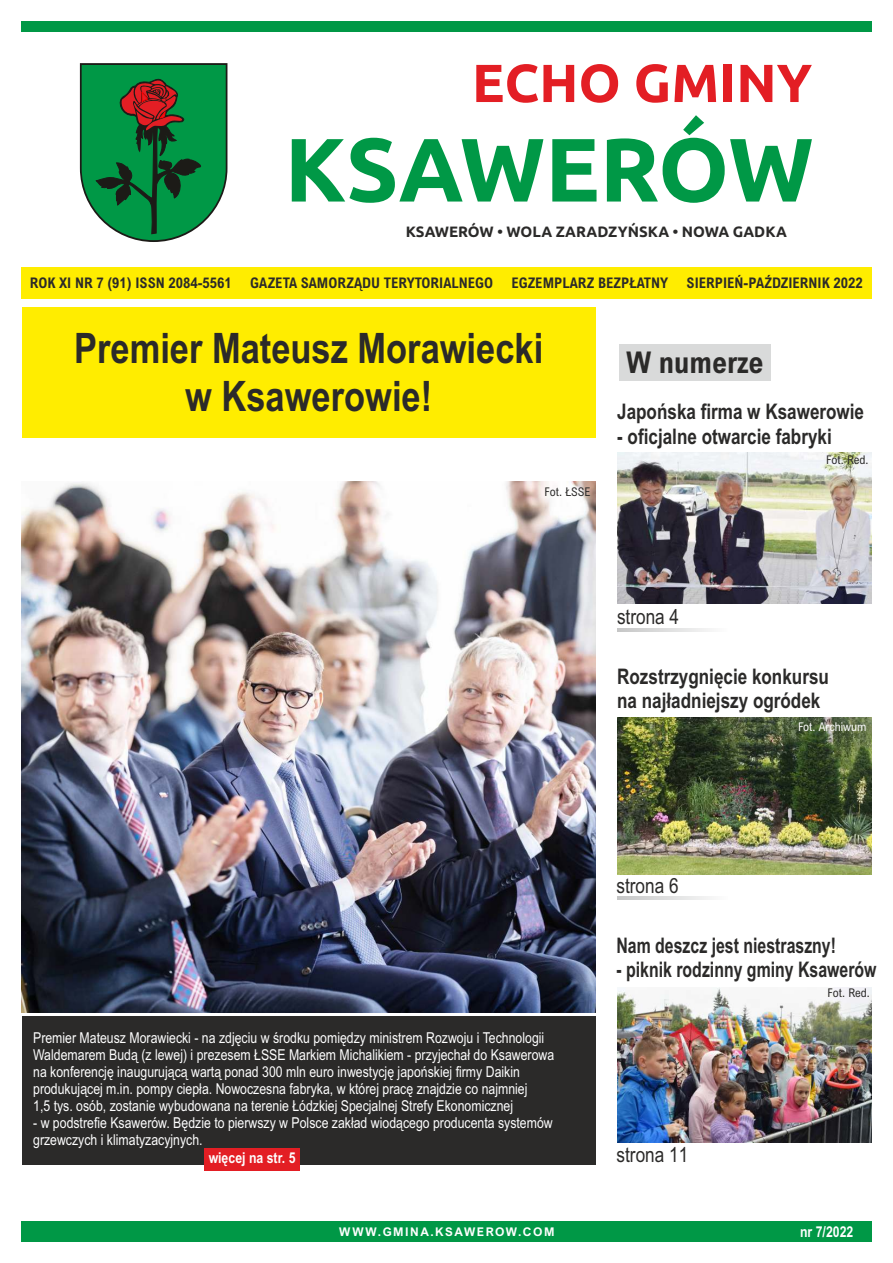
<style>
.page{position:relative;width:893px;height:1263px;background:#fff}
.page>*{position:absolute;margin:0;border:0;box-sizing:border-box;transform-origin:0 0}
.t1{font:700 90px "Ubuntu";color:#009846}
.t2{font:700 53.55px "Ubuntu";color:#e31e24}
.t3{font:700 42px/48px "Arial Narrow";color:#2b2a29;text-align:center}
.t4{font:700 30px "Arial Nova Cond";color:#2b2a29}
.t5{font:700 21.45px/24.5px "Arial Narrow";color:#2b2a29}
.t6{font:700 21.45px "Arial Narrow";color:#2b2a29;scale:.9 1}
.t7{font:21px "Arial Narrow";color:#2b2a29}
.t8{font:15px/17px "Arial Narrow";color:#fefefe}
.t9{font:700 15px "Ubuntu";color:#2b2a29}
.t10{font:700 15px "Arial Narrow";color:#fefefe}
.t11{font:700 14.7px "Arial Nova Cond";color:#2b2a29}
.t12{font:12px "Arial Nova Cond";color:#2b2a29}
.t13{font:700 12px "Arial Nova";letter-spacing:.125em;color:#fefefe}
.t14{font:12px "Arial Nova Cond";color:#fefefe}
</style>
<div class="page">
<div style="left:619px;top:344px;width:151px;height:37px;background:#d9dada"></div>
<div style="left:21px;top:267px;width:851px;height:31px;background:#ffed00"></div>
<div style="left:21px;top:1221px;width:851px;height:21px;background:#009846"></div>
<svg style="left:79px;top:63px;width:149px;height:179px;background:#29874e"></svg>
<div style="left:21px;top:21px;width:850px;height:10px;background:#009846"></div>
<div style="left:22px;top:307px;width:574px;height:131px;background:#ffed00"></div>
<svg style="left:617px;top:628px;width:93px;height:3px"></svg>
<img style="left:617px;top:717px;width:254px;height:158px">
<svg style="left:617px;top:896px;width:93px;height:3px"></svg>
<img style="left:617px;top:987px;width:254px;height:156px">
<img style="left:617px;top:452px;width:254px;height:152px">
<img style="left:22px;top:481px;width:574px;height:531px">
<div style="left:22px;top:1016px;width:574px;height:148px;background:#2b2a29"></div>
<div style="left:204px;top:1148px;width:96px;height:22px;background:#e31e24"></div>
<h2 class="t2" style="left:472px;top:60px;width:342px">ECHO GMINY</h2>
<h1 class="t1" style="left:285px;top:132px;width:531px">KSAWERÓW</h1>
<p class="t9" style="left:406px;top:226px;width:383px">KSAWERÓW • WOLA ZARADZYŃSKA • NOWA GADKA</p>
<p class="t11" style="left:30px;top:277px;width:204px">ROK XI NR 7 (91) ISSN 2084-5561</p>
<p class="t11" style="left:250px;top:277px;width:244px">GAZETA SAMORZĄDU TERYTORIALNEGO</p>
<p class="t11" style="left:511px;top:277px;width:158px">EGZEMPLARZ BEZPŁATNY</p>
<p class="t11" style="left:687px;top:277px;width:178px">SIERPIEŃ-PAŹDZIERNIK 2022</p>
<h3 class="t3" style="left:74px;top:329px;width:470px">Premier Mateusz Morawiecki w Ksawerowie!</h3>
<p class="t12" style="left:544px;top:487px;width:47px">Fot. ŁSSE</p>
<h3 class="t4" style="left:627px;top:351px;width:139px">W numerze</h3>
<h3 class="t5" style="left:617px;top:402px;width:248px">Japońska firma w Ksawerowie</h3>
<h3 class="t5" style="left:617px;top:426px;width:216px">- oficjalne otwarcie fabryki</h3>
<p class="t12" style="left:826px;top:455px;width:44px">Fot. Red.</p>
<h3 class="t7" style="left:617px;top:609px;width:64px">strona 4</h3>
<h3 class="t5" style="left:617px;top:666px;width:213px">Rozstrzygnięcie konkursu na najładniejszy ogródek</h3>
<p class="t14" style="left:798px;top:723px;width:70px">Fot. Archiwum</p>
<p class="t8" style="left:33px;top:1031px;width:523px">Premier Mateusz Morawiecki - na zdjęciu w środku pomiędzy ministrem Rozwoju i Technologii Waldemarem Budą (z lewej) i prezesem ŁSSE Markiem Michalikiem - przyjechał do Ksawerowa na konferencję inaugurującą wartą ponad 300 mln euro inwestycję japońskiej firmy Daikin produkującej m.in. pompy ciepła. Nowoczesna fabryka, w której pracę znajdzie co najmniej<br>1,5 tys. osób, zostanie wybudowana na terenie Łódzkiej Specjalnej Strefy Ekonomicznej</p>
<p class="t8" style="left:33px;top:1116px;width:521px">- w podstrefie Ksawerów. Będzie to pierwszy w Polsce zakład wiodącego producenta systemów grzewczych i klimatyzacyjnych.</p>
<p class="t10" style="left:209px;top:1152px;width:88px">więcej na str. 5</p>
<h3 class="t7" style="left:616px;top:878px;width:64px">strona 6</h3>
<h3 class="t6" style="left:616px;top:937px;width:245px">Nam deszcz jest niestraszny!</h3>
<h3 class="t6" style="left:616px;top:961px;width:290px">- piknik rodzinny gminy Ksawerów</h3>
<p class="t12" style="left:828px;top:988px;width:44px">Fot. Red.</p>
<h3 class="t7" style="left:617px;top:1146px;width:73px">strona 11</h3>
<p class="t13" style="left:339px;top:1227px;width:217px">WWW.GMINA.KSAWEROW.COM</p>
<p class="t10" style="left:800px;top:1226px;width:55px">nr 7/2022</p>
</div>
